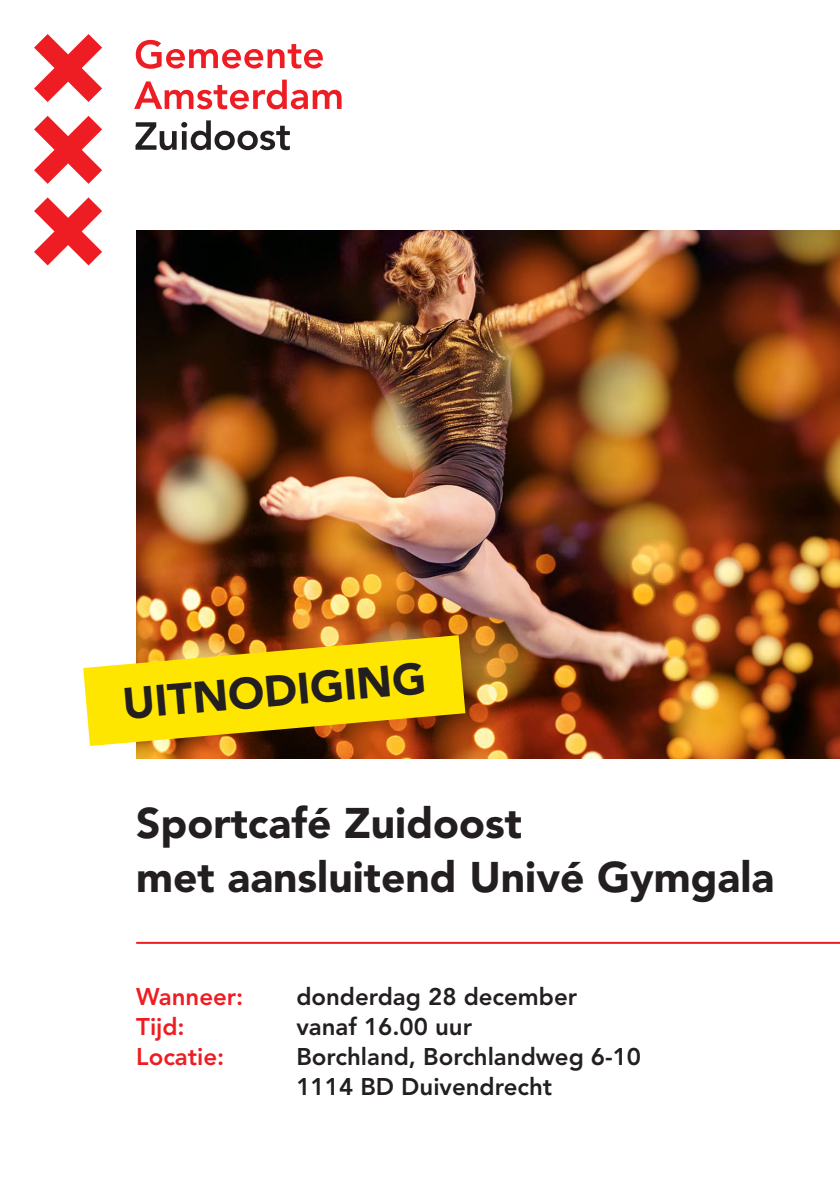
<style>
.page{position:relative;width:840px;height:1191px;background:#fff}
.page>*{position:absolute;margin:0;border:0;box-sizing:border-box;transform-origin:0 0}
.No_Spacing{font:900 43.6px "Avenir LT Std";color:#231f20}
.No_Spacing-2{font:900 42.4px/53.8px "Avenir LT Std";color:#231f20}
.No_Spacing-3{font:800 24px/30px "Avenir LT Std";color:#231f20}
.No_Spacing-4{font:800 24px "Avenir LT Std";color:#ee1d23}
</style>
<div class="page">
<img style="left:136px;top:231px;width:703px;height:527px">
<hr style="left:136px;top:942px;width:703px;height:2px;background:#ee1d23">
<svg style="left:136px;top:40px;width:187px;height:29px"></svg>
<svg style="left:134px;top:80px;width:207px;height:29px"></svg>
<svg style="left:34px;top:197px;width:68px;height:68px"></svg>
<svg style="left:34px;top:34px;width:68px;height:68px"></svg>
<svg style="left:34px;top:116px;width:68px;height:68px"></svg>
<svg style="left:135px;top:120px;width:155px;height:30px"></svg>
<svg style="left:83px;top:635px;width:382px;height:111px;background:#e6c114"></svg>
<p class="No_Spacing" style="left:120px;top:678px;width:305px;rotate:-5deg">UITNODIGING</p>
<p class="No_Spacing-2" style="left:136px;top:796px;width:639px">Sportcafé Zuidoost<br>met aansluitend Univé Gymgala</p>
<p class="No_Spacing-4" style="left:136px;top:982px;width:109px">Wanneer:</p>
<p class="No_Spacing-3" style="left:296px;top:981px;width:282px">donderdag 28 december</p>
<p class="No_Spacing-4" style="left:136px;top:1012px;width:50px">Tijd:</p>
<p class="No_Spacing-3" style="left:296px;top:1011px;width:177px">vanaf 16.00 uur</p>
<p class="No_Spacing-4" style="left:136px;top:1042px;width:90px">Locatie:</p>
<p class="No_Spacing-3" style="left:296px;top:1041px;width:346px">Borchland, Borchlandweg 6-10<br>1114 BD Duivendrecht</p>
</div>
